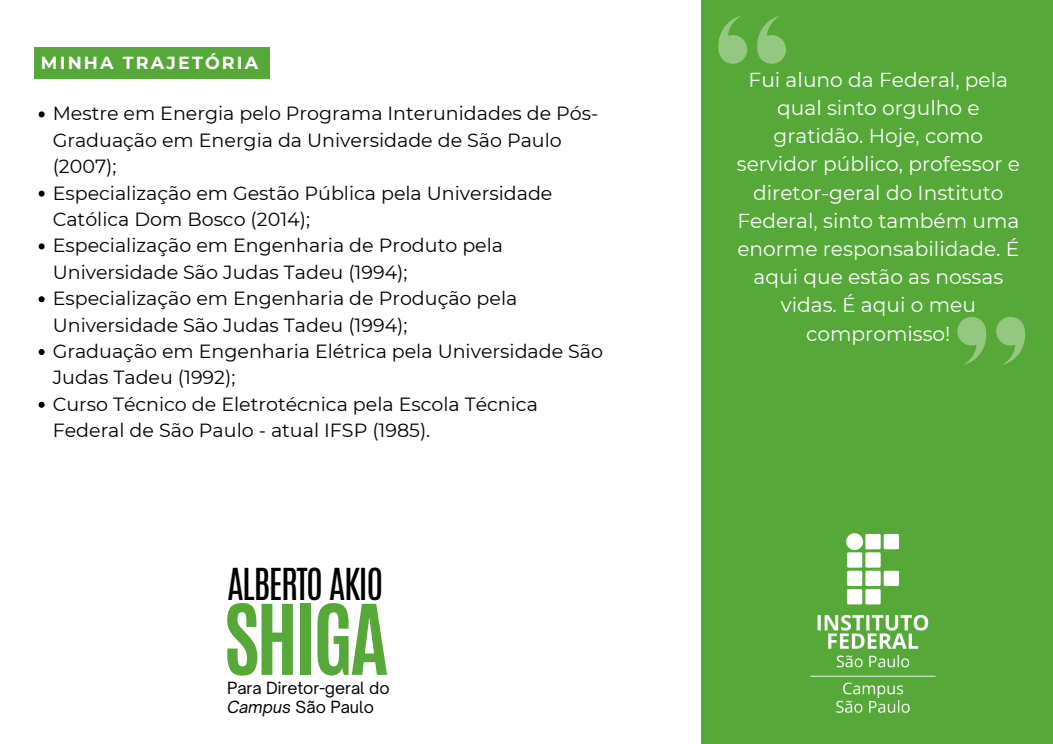
<style>
.page{position:relative;width:1053px;height:744px;background:#fff}
.page>*{position:absolute;margin:0;border:0;box-sizing:border-box;transform-origin:0 0}
.t1{font:700 82.64px "Antonio";letter-spacing:-.045em;color:#56a838}
.t2{font:36.76px "Antonio";letter-spacing:-.045em;color:#000}
.t3{font:20.16px/28.2px "Montserrat";color:#fff;text-align:center}
.t4{font:19.04px/26.4px "Montserrat";color:#000}
.t5{font:700 17.48px "Montserrat";letter-spacing:.125em;color:#fff}
.t6{font:16.04px/19.2px "Open Sauce One";color:#000}
.s1{font-style:italic}
</style>
<div class="page">
<div style="left:701px;top:0;width:351px;height:744px;background:#56a838"></div>
<div style="left:34px;top:47px;width:235px;height:32px;background:#56a838"></div>
<svg style="left:718px;top:16px;width:29px;height:48px"></svg>
<svg style="left:757px;top:16px;width:29px;height:48px"></svg>
<svg style="left:996px;top:317px;width:29px;height:48px"></svg>
<svg style="left:957px;top:317px;width:29px;height:48px"></svg>
<img style="left:810px;top:533px;width:125px;height:179px">
<svg style="left:39px;top:111px;width:6px;height:6px"></svg>
<svg style="left:39px;top:191px;width:6px;height:6px"></svg>
<svg style="left:39px;top:243px;width:6px;height:6px"></svg>
<svg style="left:39px;top:296px;width:6px;height:6px"></svg>
<svg style="left:39px;top:349px;width:6px;height:6px"></svg>
<svg style="left:39px;top:402px;width:6px;height:6px"></svg>
<p class="t5" style="left:41px;top:52px;width:219px">MINHA TRAJETÓRIA</p>
<p class="t4" style="left:53px;top:100px;width:547px">Mestre em Energia pelo Programa Interunidades de Pós-<br>Graduação em Energia da Universidade de São Paulo (2007);</p>
<p class="t4" style="left:53px;top:180px;width:501px">Especialização em Gestão Pública pela Universidade<br>Católica Dom Bosco (2014);</p>
<p class="t4" style="left:53px;top:232px;width:452px">Especialização em Engenharia de Produto pela<br>Universidade São Judas Tadeu (1994);</p>
<p class="t4" style="left:53px;top:285px;width:466px">Especialização em Engenharia de Produção pela<br>Universidade São Judas Tadeu (1994);</p>
<p class="t4" style="left:53px;top:338px;width:552px">Graduação em Engenharia Elétrica pela Universidade São<br>Judas Tadeu (1992);</p>
<p class="t4" style="left:53px;top:391px;width:486px">Curso Técnico de Eletrotécnica pela Escola Técnica<br>Federal de São Paulo - atual IFSP (1985).</p>
<p class="t2" style="left:227px;top:558px;width:158px">ALBERTO AKIO</p>
<h2 class="t1" style="left:223px;top:580px;width:167px">SHIGA</h2>
<p class="t6" style="left:227px;top:678px;width:164px">Para Diretor-geral do<br><span class="s1">Campus</span> São Paulo</p>
<h4 class="t3" style="left:736px;top:65px;width:284px">Fui aluno da Federal, pela qual sinto orgulho e gratidão. Hoje, como servidor público, professor e diretor-geral do Instituto<br>Federal, sinto também uma enorme responsabilidade. É aqui que estão as nossas vidas. É aqui o meu compromisso!</h4>
</div>
